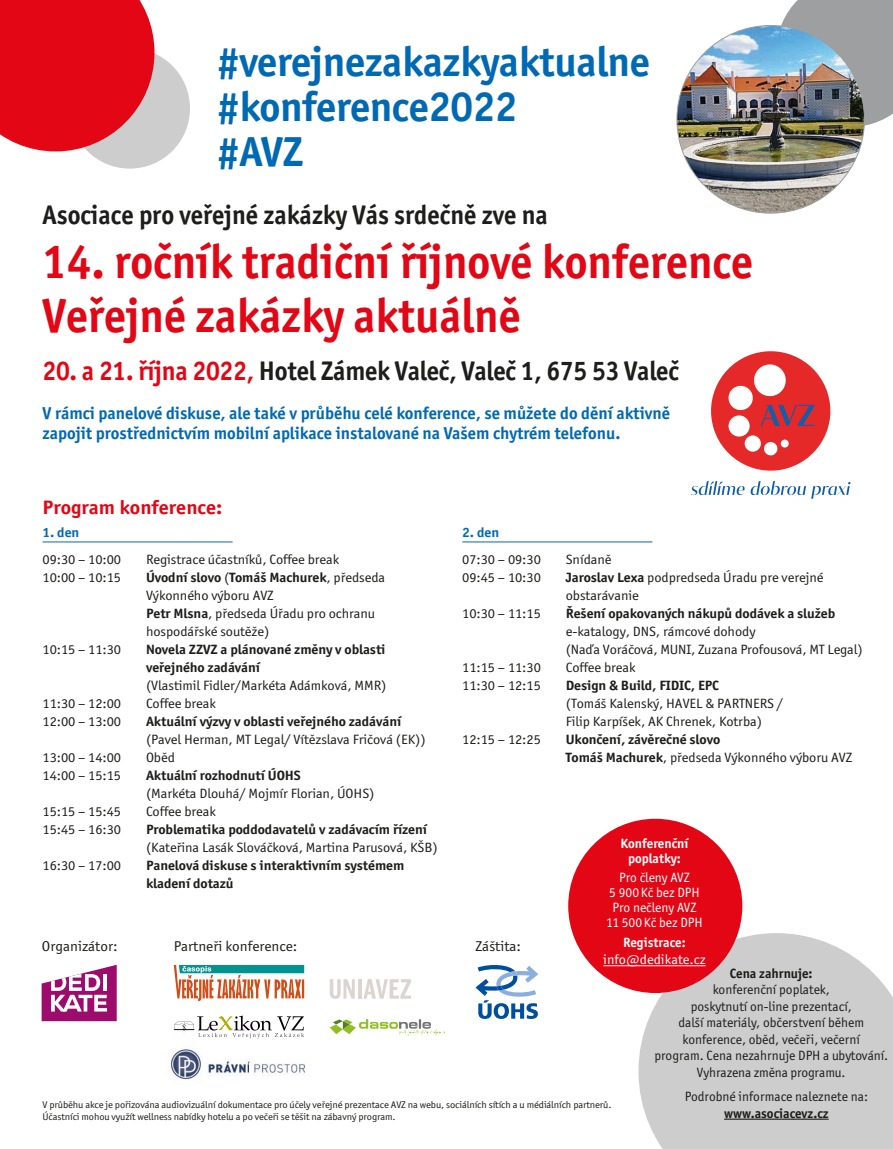
<style>
.page{position:relative;width:893px;height:1149px;background:#fff}
.page>*{position:absolute;margin:0;border:0;box-sizing:border-box;transform-origin:0 0}
.Normální{font:700 48px/54px "Officina San Itc TCE";color:#e30614;scale:.95 1}
.t1{font:700 42px/45px "Officina San Itc TCE";letter-spacing:-.01em;color:#0069b4}
.Normální-2{font:700 27px "Officina San Itc TCE";letter-spacing:-.005em;color:#1d1d1b;scale:.95 1}
.Normální-3{font:700 19.5px "Officina San Itc TCE";color:#e30614;scale:1.07 1}
.t2{font:700 17.25px/20.2px "Officina San Itc TCE";color:#0069b4}
.Normální-4{font:14.25px "Officina Sans Itc TOT";color:#1d1d1b;scale:1.07 1}
.Normální-5{font:13.5px/18px "Officina San Itc TCE";letter-spacing:-.005em;color:#1d1d1b;scale:1.07 1}
.Normální-6{font:700 13.5px/18px "Officina San Itc TCE";letter-spacing:-.005em;color:#1d1d1b;scale:1.07 1}
.Normální-7{font:13.5px/16.5px "Officina San Itc TCE";letter-spacing:-.005em;color:#1d1d1b;text-align:center}
.t3{font:13.5px/15px "Officina San Itc TCE";color:#fff;text-align:center}
.t4{font:700 13.5px/15px "Officina San Itc TCE";color:#fff;text-align:center}
.Normální-8{font:700 13.5px "Officina San Itc TCE";letter-spacing:-.005em;color:#1d1d1b}
.t5{font:13.5px "Officina San Itc TCE";color:#fff;scale:1.07 1}
.Normální-9{font:700 13.5px "Officina San Itc TCE";letter-spacing:-.005em;color:#0069b4;scale:1.07 1}
.Normální-10{font:9.75px "Officina San Itc TCE";letter-spacing:-.01em;color:#1d1d1b;scale:1.07 1}
.s1{color:#e30614}
.s2{font-weight:700}
.s3{font-weight:400}
</style>
<div class="page">
<img style="left:171px;top:1029px;width:135px;height:51px">
<div style="left:780px;top:0;width:113px;height:126px;background:#9d9fa1"></div>
<svg style="left:638px;top:932px;width:255px;height:216px;background:#d0d0d1"></svg>
<div style="left:70px;top:48px;width:120px;height:120px;background:#cdcdce;border-radius:50%"></div>
<img style="left:677px;top:25px;width:187px;height:188px;border-radius:94px">
<hr style="left:724px;top:1118px;width:105px;height:1px;background:#1d1d1b">
<svg style="left:0;top:0;width:154px;height:151px;background:#e11c29"></svg>
<hr style="left:890px;top:1067px;width:3px;height:81px;background:#cdcdce">
<hr style="left:889px;top:0;width:4px;height:81px;background:#9d9fa1">
<div style="left:816px;top:1141px;width:77px;height:7px;background:#cdcdce"></div>
<svg style="left:42px;top:964px;width:75px;height:56px"></svg>
<svg style="left:174px;top:965px;width:130px;height:35px"></svg>
<svg style="left:330px;top:979px;width:25px;height:19px"></svg>
<hr style="left:358px;top:978px;width:3px;height:20px;background:#dbd4d1">
<svg style="left:364px;top:979px;width:47px;height:19px"></svg>
<svg style="left:330px;top:1019px;width:115px;height:15px"></svg>
<svg style="left:475px;top:965px;width:63px;height:53px"></svg>
<svg style="left:174px;top:1015px;width:130px;height:23px"></svg>
<hr style="left:43px;top:541px;width:190px;height:1px;background:#0069b4">
<hr style="left:462px;top:541px;width:190px;height:1px;background:#0069b4">
<div style="left:568px;top:818px;width:174px;height:174px;background:#e30614;border-radius:50%"></div>
<hr style="left:603px;top:965px;width:103px;height:1px;background:#fff">
<svg style="left:691px;top:351px;width:159px;height:147px"></svg>
<p class="t1" style="left:217px;top:38px;width:434px">#verejnezakazkyaktualne #konference2022</p>
<p class="t1" style="left:217px;top:128px;width:88px">#AVZ</p>
<p class="Normální-2" style="left:43px;top:197px;width:533px">Asociace pro veřejné zakázky Vás srdečně zve na</p>
<p class="Normální" style="left:43px;top:234px;width:749px">14. ročník tradiční říjnové konference<br>Veřejné zakázky aktuálně</p>
<p class="Normální-2" style="left:43px;top:353px;width:671px"><span class="s1">20. a 21. října 2022,</span> Hotel Zámek Valeč, Valeč 1, 675 53 Valeč</p>
<p class="t2" style="left:43px;top:403px;width:629px">V rámci panelové diskuse, ale také v průběhu celé konference, se můžete do dění aktivně zapojit prostřednictvím mobilní aplikace instalované na Vašem chytrém telefonu.</p>
<p class="Normální-3" style="left:43px;top:495px;width:169px">Program konference:</p>
<p class="Normální-9" style="left:43px;top:524px;width:36px">1. den</p>
<p class="Normální-5" style="left:43px;top:550px;width:75px">09:30 – 10:00</p>
<p class="Normální-5" style="left:146px;top:550px;width:182px">Registrace účastníků, Coffee break</p>
<p class="Normální-5" style="left:43px;top:568px;width:75px">10:00 – 10:15</p>
<p class="Normální-5" style="left:146px;top:568px;width:225px"><span class="s2">Úvodní slovo</span> (<span class="s2">Tomáš Machurek</span>, předseda<br>Výkonného výboru AVZ</p>
<p class="Normální-5" style="left:146px;top:604px;width:216px"><span class="s2">Petr Mlsna</span>, předseda Úřadu pro ochranu hospodářské soutěže)</p>
<p class="Normální-5" style="left:43px;top:640px;width:75px">10:15 – 11:30</p>
<p class="Normální-6" style="left:146px;top:640px;width:226px">Novela ZZVZ a plánované změny v oblasti veřejného zadávání<br><span class="s3">(Vlastimil Fidler/Markéta Adámková, MMR)</span></p>
<p class="Normální-5" style="left:43px;top:694px;width:75px">11:30 – 12:00</p>
<p class="Normální-5" style="left:146px;top:694px;width:67px">Coffee break</p>
<p class="Normální-5" style="left:43px;top:712px;width:75px">12:00 – 13:00</p>
<p class="Normální-5" style="left:146px;top:712px;width:263px"><span class="s2">Aktuální výzvy v oblasti veřejného zadávání </span>(Pavel Herman, MT Legal/ Vítězslava Fričová (EK))</p>
<p class="Normální-5" style="left:43px;top:748px;width:75px">13:00 – 14:00</p>
<p class="Normální-5" style="left:146px;top:748px;width:29px">Oběd</p>
<p class="Normální-5" style="left:43px;top:766px;width:75px">14:00 – 15:15</p>
<p class="Normální-5" style="left:146px;top:766px;width:215px"><span class="s2">Aktuální rozhodnutí ÚOHS<br></span>(Markéta Dlouhá/ Mojmír Florian, ÚOHS)</p>
<p class="Normální-5" style="left:43px;top:802px;width:75px">15:15 – 15:45</p>
<p class="Normální-5" style="left:146px;top:802px;width:67px">Coffee break</p>
<p class="Normální-5" style="left:43px;top:820px;width:75px">15:45 – 16:30</p>
<p class="Normální-6" style="left:146px;top:820px;width:264px">Problematika poddodavatelů v zadávacím řízení</p>
<p class="Normální-5" style="left:146px;top:838px;width:274px">(Kateřina Lasák Slováčková, Martina Parusová, KŠB)</p>
<p class="Normální-5" style="left:43px;top:856px;width:75px">16:30 – 17:00</p>
<p class="Normální-6" style="left:146px;top:856px;width:243px">Panelová diskuse s interaktivním systémem kladení dotazů</p>
<p class="Normální-9" style="left:462px;top:524px;width:36px">2. den</p>
<p class="Normální-5" style="left:462px;top:550px;width:75px">07:30 – 09:30</p>
<p class="Normální-5" style="left:566px;top:550px;width:44px">Snídaně</p>
<p class="Normální-5" style="left:462px;top:568px;width:75px">09:45 – 10:30</p>
<p class="Normální-5" style="left:566px;top:568px;width:242px"><span class="s2">Jaroslav Lexa</span> podpredseda Úradu pre verejné obstarávanie</p>
<p class="Normální-5" style="left:462px;top:604px;width:75px">10:30 – 11:15</p>
<p class="Normální-5" style="left:566px;top:604px;width:279px"><span class="s2">Řešení opakovaných nákupů dodávek a služeb </span>e-katalogy, DNS, rámcové dohody<br>(Naďa Voráčová, MUNI, Zuzana Profousová, MT Legal)</p>
<p class="Normální-5" style="left:462px;top:658px;width:75px">11:15 – 11:30</p>
<p class="Normální-5" style="left:566px;top:658px;width:67px">Coffee break</p>
<p class="Normální-5" style="left:462px;top:676px;width:75px">11:30 – 12:15</p>
<p class="Normální-5" style="left:566px;top:676px;width:205px"><span class="s2">Design &amp; Build, FIDIC, EPC<br></span>(Tomáš Kalenský, HAVEL &amp; PARTNERS /<br>Filip Karpíšek, AK Chrenek, Kotrba)</p>
<p class="Normální-5" style="left:462px;top:730px;width:75px">12:15 – 12:25</p>
<p class="Normální-6" style="left:566px;top:730px;width:269px">Ukončení, závěrečné slovo<br>Tomáš Machurek<span class="s3">, předseda Výkonného výboru AVZ</span></p>
<p class="t4" style="left:620px;top:835px;width:69px">Konferenční poplatky:</p>
<p class="t3" style="left:609px;top:870px;width:92px">Pro členy AVZ<br>5 900Kč bez DPH</p>
<p class="t3" style="left:606px;top:900px;width:98px">Pro nečleny AVZ<br>11 500Kč bez DPH</p>
<p class="t4" style="left:623px;top:934px;width:64px">Registrace:</p>
<p class="t5" style="left:603px;top:951px;width:97px">info@dedikate.cz</p>
<p class="Normální-4" style="left:42px;top:937px;width:72px">Organizátor:</p>
<p class="Normální-4" style="left:174px;top:937px;width:117px">Partneři konference:</p>
<p class="Normální-4" style="left:475px;top:937px;width:44px">Záštita:</p>
<p class="Normální-7" style="left:654px;top:964px;width:235px"><span class="s2">Cena zahrnuje:<br></span>konferenční poplatek,<br>poskytnutí on-line prezentací,<br>další materiály, občerstvení během konference, oběd, večeři, večerní<br>program. Cena nezahrnuje DPH a ubytování.<br>Vyhrazena změna programu.</p>
<p class="Normální-10" style="left:43px;top:1098px;width:533px">V průběhu akce je pořizována audiovizuální dokumentace pro účely veřejné prezentace AVZ na webu, sociálních sítích a u médiálních partnerů.</p>
<p class="Normální-10" style="left:43px;top:1110px;width:332px">Účastníci mohou využít wellness nabídky hotelu a po večeři se těšit na zábavný program.</p>
<p class="Normální-7" style="left:685px;top:1088px;width:185px">Podrobné informace naleznete na:</p>
<p class="Normální-8" style="left:724px;top:1104px;width:106px">www.asociacevz.cz</p>
</div>
